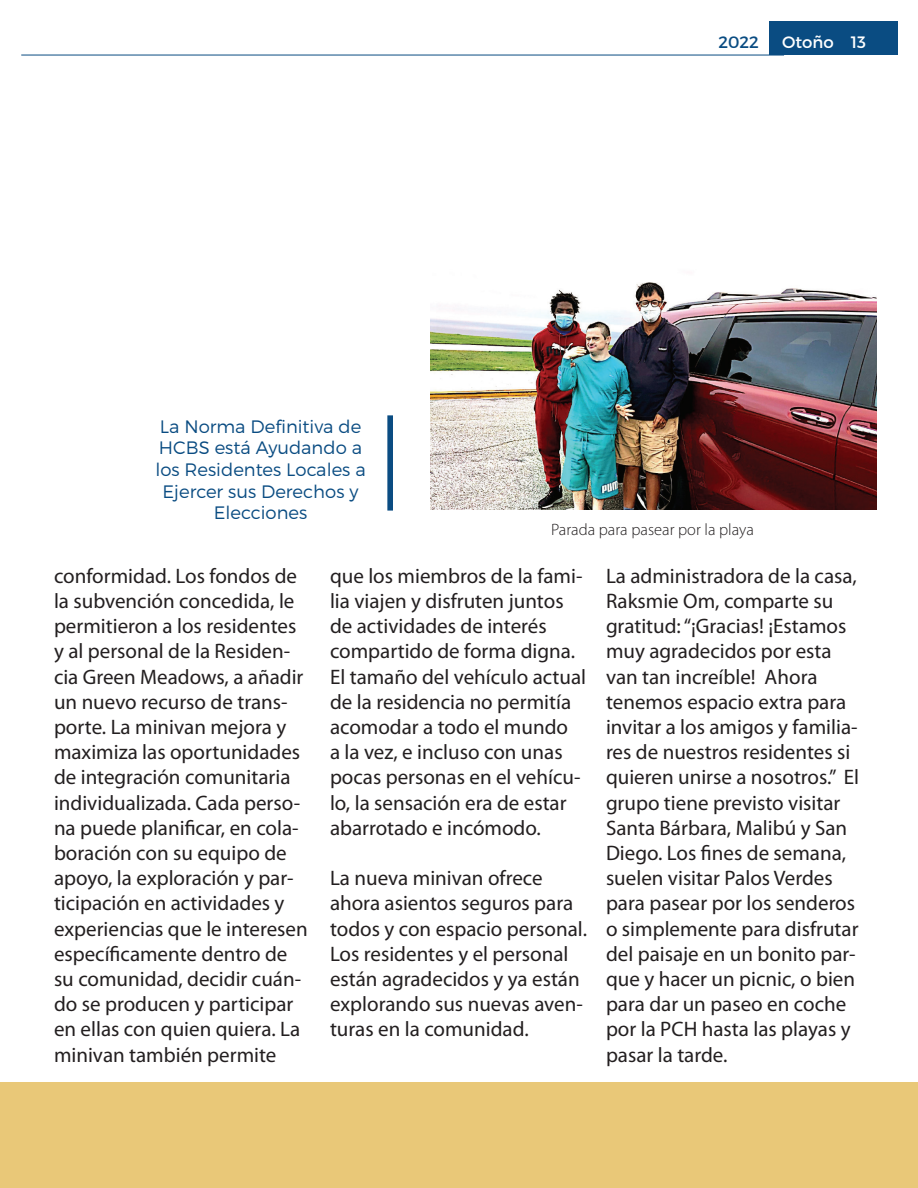
<style>
.page{position:relative;width:918px;height:1188px;background:#fff}
.page>*{position:absolute;margin:0;border:0;box-sizing:border-box;transform-origin:0 0}
.t1{font:21px/25.2px "Myriad Pro";color:#231f20}
.t2{font:300 18px/21.6px "Montserrat";color:#0a4c82;text-align:center}
.t3{font:300 16.5px "Myriad Pro";color:#231f20}
.t4{font:16.5px "Montserrat";color:#fff}
.t5{font:16.5px "Montserrat";color:#0a4c82}
</style>
<div class="page">
<hr style="left:21px;top:55px;width:763px;height:1px;background:#0a4c82">
<div style="left:769px;top:22px;width:129px;height:33px;background:#0a4c82"></div>
<div style="left:0;top:1082px;width:918px;height:106px;background:#e9c878"></div>
<div style="left:387px;top:415px;width:6px;height:96px;background:#0a4c82"></div>
<img style="left:430px;top:282px;width:447px;height:228px">
<p class="t2" style="left:155px;top:415px;width:212px">La Norma Definitiva de<br>HCBS está Ayudando a los Residentes Locales a<br>Ejercer sus Derechos y<br>Elecciones</p>
<p class="t5" style="left:718px;top:32px;width:42px">2022</p>
<p class="t4" style="left:782px;top:32px;width:85px">Otoño 13</p>
<p class="t3" style="left:551px;top:521px;width:204px">Parada para pasear por la playa</p>
<p class="t1" style="left:54px;top:564px;width:255px">conformidad. Los fondos de la subvención concedida, le permitieron a los residentes y al personal de la Residen&shy;cia Green Meadows, a añadir un nuevo recurso de trans&shy;porte. La minivan mejora y maximiza las oportunidades de integración comunitaria individualizada. Cada perso&shy;na puede planificar, en cola&shy;boración con su equipo de apoyo, la exploración y par&shy;ticipación en actividades y experiencias que le interesen específicamente dentro de su comunidad, decidir cuán&shy;do se producen y participar en ellas con quien quiera. La minivan también permite</p>
<p class="t1" style="left:330px;top:564px;width:258px">que los miembros de la fami&shy;lia viajen y disfruten juntos de actividades de interés compartido de forma digna.<br>El tamaño del vehículo actual de la residencia no permitía acomodar a todo el mundo<br>a la vez, e incluso con unas pocas personas en el vehícu&shy;lo, la sensación era de estar abarrotado e incómodo.</p>
<p class="t1" style="left:330px;top:866px;width:259px">La nueva minivan ofrece ahora asientos seguros para todos y con espacio personal.<br>Los residentes y el personal están agradecidos y ya están explorando sus nuevas aven&shy;turas en la comunidad.</p>
<p class="t1" style="left:606px;top:564px;width:255px">La administradora de la casa,<br>Raksmie Om, comparte su gratitud: “¡Gracias! ¡Estamos muy agradecidos por esta van tan increíble! Ahora tenemos espacio extra para invitar a los amigos y familia&shy;res de nuestros residentes si quieren unirse a nosotros.” El grupo tiene previsto visitar<br>Santa Bárbara, Malibú y San<br>Diego. Los fines de semana, suelen visitar Palos Verdes para pasear por los senderos o simplemente para disfrutar del paisaje en un bonito par&shy;que y hacer un picnic, o bien para dar un paseo en coche por la PCH hasta las playas y pasar la tarde.</p>
</div>
